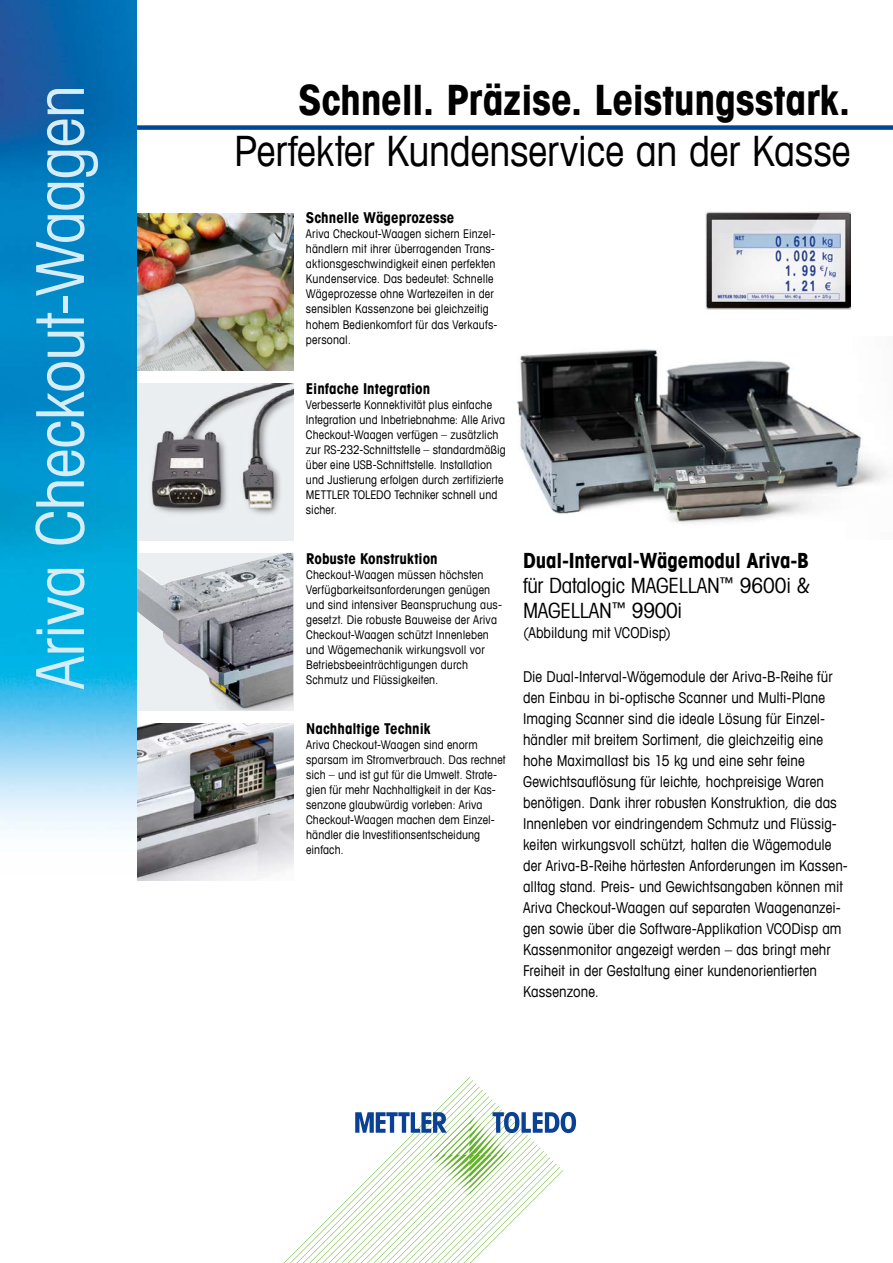
<style>
.page{position:relative;width:893px;height:1263px;background:#fff}
.page>*{position:absolute;margin:0;border:0;box-sizing:border-box;transform-origin:0 0}
.t1{font:condensed 66px "Avant Garde Com";letter-spacing:-.01em;color:#d5edf9}
.t2{font:condensed 42px "Avant Garde Com";letter-spacing:-.005em;color:#000}
.t3{font:700 condensed 42px "Avant Garde Com";letter-spacing:-.005em;color:#000}
.t4{font:21px/25px "Avant Gardefor MT Bk";letter-spacing:-.015em;color:#000}
.t5{font:700 condensed 21px "Avant Garde Com";letter-spacing:-.01em;color:#000}
.t6{font:condensed 15px/21px "Avant Garde Com";letter-spacing:.005em;color:#000}
.t7{font:700 condensed 15px "Avant Garde Com";letter-spacing:.005em;color:#000}
.t8{font:condensed 12px/15px "Avant Garde Com";letter-spacing:.01em;color:#000}
</style>
<div class="page">
<svg style="left:283px;top:1077px;width:293px;height:186px"></svg>
<img style="left:136px;top:553px;width:157px;height:158px">
<img style="left:136px;top:213px;width:157px;height:157px">
<img style="left:136px;top:724px;width:157px;height:156px">
<div style="left:111px;top:125px;width:782px;height:5px;background:#004895"></div>
<img style="left:136px;top:383px;width:157px;height:157px">
<img style="left:0;top:0;width:136px;height:833px">
<img style="left:705px;top:211px;width:145px;height:99px">
<img style="left:517px;top:349px;width:370px;height:175px">
<h1 class="t1" style="left:19px;top:689px;width:606px;rotate:-90deg">Ariva Checkout-Waagen</h1>
<h2 class="t3" style="left:298px;top:73px;width:554px">Schnell. Präzise. Leistungsstark.</h2>
<h2 class="t2" style="left:234px;top:125px;width:618px">Perfekter Kundenservice an der Kasse</h2>
<p class="t7" style="left:306px;top:208px;width:150px">Schnelle Wägeprozesse</p>
<p class="t8" style="left:306px;top:226px;width:192px">Ariva Checkout-Waagen sichern Einzel&shy;händlern mit ihrer überragenden Trans&shy;aktionsgeschwindigkeit einen perfekten Kundenservice. Das bedeutet: Schnelle Wägeprozesse ohne Wartezeiten in der sensiblen Kassenzone bei gleichzeitig hohem Bedienkomfort für das Verkaufs‑ personal.</p>
<p class="t7" style="left:306px;top:379px;width:126px">Einfache Integration</p>
<p class="t8" style="left:306px;top:396px;width:201px">Verbesserte Konnektivität plus einfache Integration und Inbetriebnahme: Alle Ariva Checkout-Waagen verfügen – zusätzlich zur RS-232-Schnittstelle – standardmäßig über eine USB-Schnittstelle. Installation und Justierung erfolgen durch zertifizierte METTLER TOLEDO Techniker schnell und sicher.</p>
<p class="t7" style="left:306px;top:549px;width:133px">Robuste Konstruktion</p>
<p class="t8" style="left:306px;top:567px;width:197px">Checkout-Waagen müssen höchsten Verfügbarkeitsanforderungen genügen und sind intensiver Beanspruchung aus&shy;gesetzt. Die robuste Bauweise der Ariva Checkout-Waagen schützt Innenleben und Wägemechanik wirkungsvoll vor Betriebsbeeinträchtigungen durch Schmutz und Flüssigkeiten.</p>
<p class="t7" style="left:306px;top:719px;width:126px">Nachhaltige Technik</p>
<p class="t8" style="left:306px;top:737px;width:201px">Ariva Checkout-Waagen sind enorm sparsam im Stromverbrauch. Das rechnet sich – und ist gut für die Umwelt. Strate&shy;gien für mehr Nachhaltigkeit in der Kas&shy;senzone glaubwürdig vorleben: Ariva Checkout-Waagen machen dem Einzel&shy;händler die Investitionsentscheidung einfach.</p>
<h3 class="t5" style="left:523px;top:547px;width:287px">Dual-Interval-Wägemodul Ariva-B</h3>
<h3 class="t4" style="left:523px;top:573px;width:288px">für Datalogic MAGELLAN<sup>™</sup> 9600i &amp;<br>MAGELLAN<sup>™</sup> 9900i</h3>
<p class="t6" style="left:523px;top:622px;width:150px">(Abbildung mit VCODisp)</p>
<p class="t6" style="left:523px;top:666px;width:326px">Die Dual-Interval-Wägemodule der Ariva-B-Reihe für den Einbau in bi-optische Scanner und Multi-Plane Imaging Scanner sind die ideale Lösung für Einzel&shy;händler mit breitem Sortiment, die gleichzeitig eine hohe Maximallast bis 15 kg und eine sehr feine Gewichtsauflösung für leichte, hochpreisige Waren benötigen. Dank ihrer robusten Konstruktion, die das Innenleben vor eindringendem Schmutz und Flüssig&shy;keiten wirkungsvoll schützt, halten die Wägemodule der Ariva-B-Reihe härtesten Anforderungen im Kassen&shy;alltag stand. Preis- und Gewichtsangaben können mit Ariva Checkout-Waagen auf separaten Waagenanzei&shy;gen sowie über die Software-Applikation VCODisp am Kassenmonitor angezeigt werden – das bringt mehr Freiheit in der Gestaltung einer kundenorientierten Kassenzone.</p>
</div>
